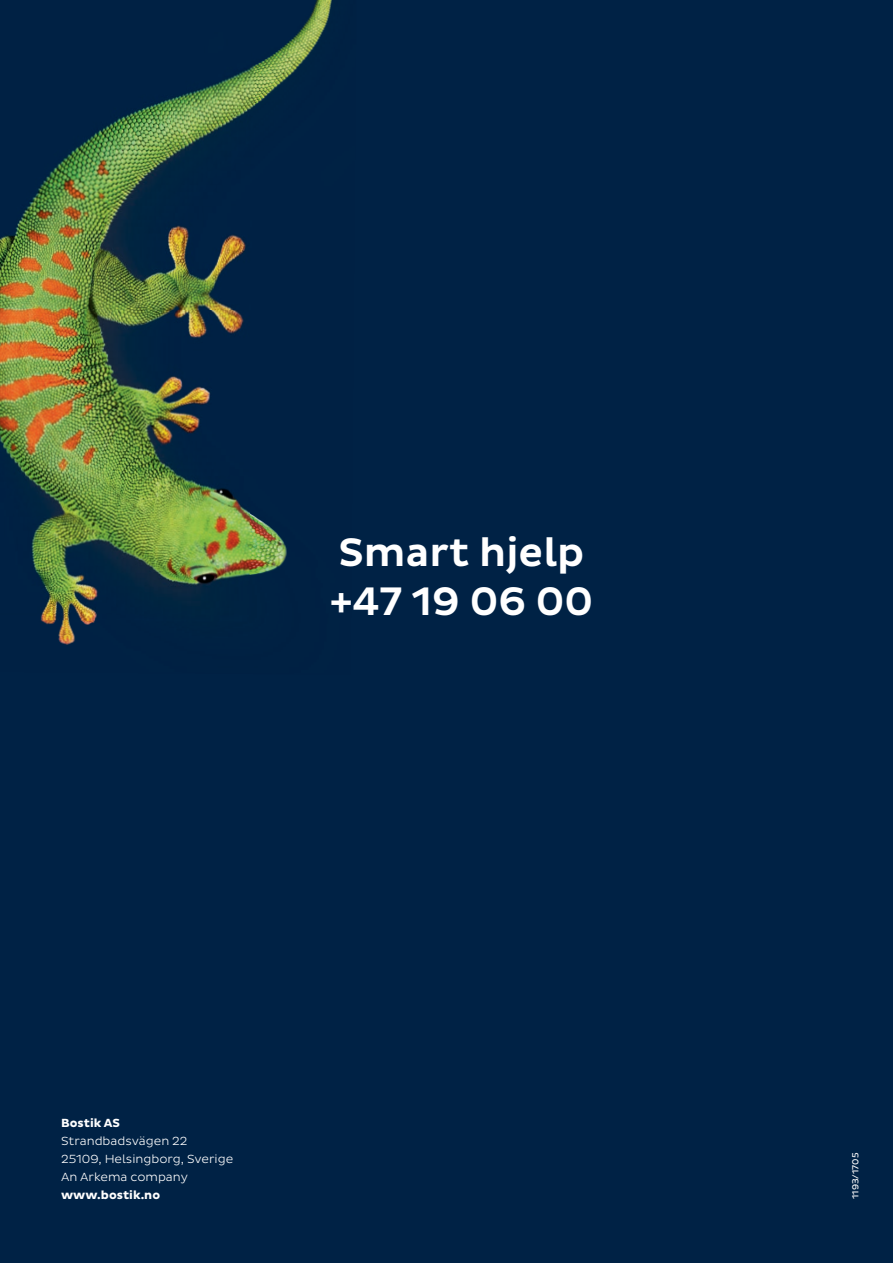
<style>
.page{position:relative;width:893px;height:1263px;background:#002245}
.page>*{position:absolute;margin:0;border:0;box-sizing:border-box;transform-origin:0 0}
.t1{font:500 40.5px/48.6px "Bostik";color:#fff}
.t2{font:300 12px/18px "Bostik";color:#fff}
.t3{font:700 12px "Bostik";color:#fff}
.t4{font:9px "Bostik";color:#fff}
</style>
<div class="page">
<img style="left:0;top:69px;width:249px;height:239px">
<img style="left:0;top:308px;width:249px;height:312px">
<img style="left:41px;top:620px;width:54px;height:25px">
<img style="left:249px;top:0;width:83px;height:575px">
<h1 class="t1" style="left:330px;top:529px;width:265px">Smart hjelp +47 19 06 00</h1>
<p class="t3" style="left:61px;top:1116px;width:61px">Bostik AS</p>
<p class="t2" style="left:61px;top:1132px;width:174px">Strandbadsvägen 22<br>25109, Helsingborg, Sverige<br>An Arkema company</p>
<p class="t3" style="left:61px;top:1188px;width:101px">www.bostik.no</p>
<p class="t4" style="left:850px;top:1199px;width:48px;rotate:-90deg">1193/1705</p>
</div>
